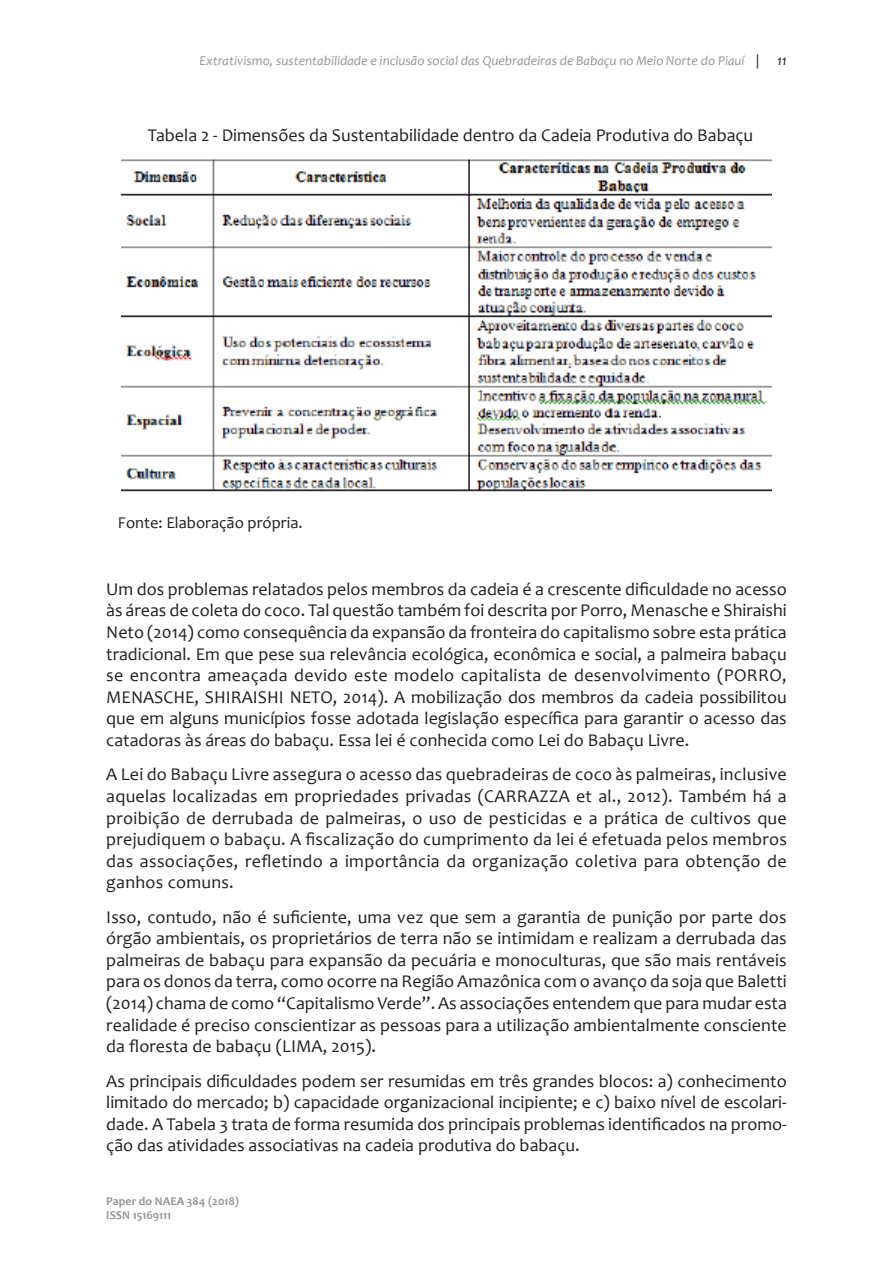
<style>
.page{position:relative;width:893px;height:1263px;background:#fff}
.page>*{position:absolute;margin:0;border:0;box-sizing:border-box;transform-origin:0 0}
.paragrafo{font:18px/21.6px "Candara";color:#231f20;text-align:justify}
.paragrafo-2{font:16.5px "Candara";color:#231f20}
.t1{font:italic 13.5px "Candara";color:#939598}
.t2{font:700 12px/14.4px "Candara";color:#939598}
.s1{font-size:14.25px;color:#231f20}
</style>
<div class="page">
<img style="left:122px;top:159px;width:649px;height:333px">
<p class="t1" style="left:200px;top:53px;width:589px">Extrativismo, sustentabilidade e inclusão social das Quebradeiras de Babaçu no Meio Norte do Piauí <span class="s1">| 11</span></p>
<p class="paragrafo" style="left:148px;top:124px;width:607px">Tabela 2 - Dimensões da Sustentabilidade dentro da Cadeia Produtiva do Babaçu</p>
<p class="paragrafo-2" style="left:118px;top:512px;width:186px">Fonte: Elaboração própria.</p>
<p class="paragrafo" style="left:106px;top:578px;width:682px">Um dos problemas relatados pelos membros da cadeia é a crescente dificuldade no acesso às áreas de coleta do coco. Tal questão também foi descrita por Porro, Menasche e Shiraishi Neto (2014) como consequência da expansão da fronteira do capitalismo sobre esta prática tradicional. Em que pese sua relevância ecológica, econômica e social, a palmeira babaçu se encontra ameaçada devido este modelo capitalista de desenvolvimento (PORRO, MENASCHE, SHIRAISHI NETO, 2014). A mobilização dos membros da cadeia possibilitou que em alguns municípios fosse adotada legislação específica para garantir o acesso das catadoras às áreas do babaçu. Essa lei é conhecida como Lei do Babaçu Livre.</p>
<p class="paragrafo" style="left:106px;top:763px;width:682px">A Lei do Babaçu Livre assegura o acesso das quebradeiras de coco às palmeiras, inclusive aquelas localizadas em propriedades privadas (CARRAZZA et al., 2012). Também há a proibição de derrubada de palmeiras, o uso de pesticidas e a prática de cultivos que prejudiquem o babaçu. A fiscalização do cumprimento da lei é efetuada pelos membros das associações, refletindo a importância da organização coletiva para obtenção de ganhos comuns.</p>
<p class="paragrafo" style="left:106px;top:906px;width:682px">Isso, contudo, não é suficiente, uma vez que sem a garantia de punição por parte dos órgão ambientais, os proprietários de terra não se intimidam e realizam a derrubada das palmeiras de babaçu para expansão da pecuária e monoculturas, que são mais rentáveis para os donos da terra, como ocorre na Região Amazônica com o avanço da soja que Baletti (2014) chama de como “Capitalismo Verde”. As associações entendem que para mudar esta realidade é preciso conscientizar as pessoas para a utilização ambientalmente consciente da floresta de babaçu (LIMA, 2015).</p>
<p class="paragrafo" style="left:106px;top:1070px;width:682px">As principais dificuldades podem ser resumidas em três grandes blocos: a) conhecimento limitado do mercado; b) capacidade organizacional incipiente; e c) baixo nível de escolari&shy;dade. A Tabela 3 trata de forma resumida dos principais problemas identificados na promo&shy;ção das atividades associativas na cadeia produtiva do babaçu.</p>
<p class="t2" style="left:106px;top:1193px;width:134px">Paper do NAEA 384 (2018)<br>ISSN 15169111</p>
</div>
